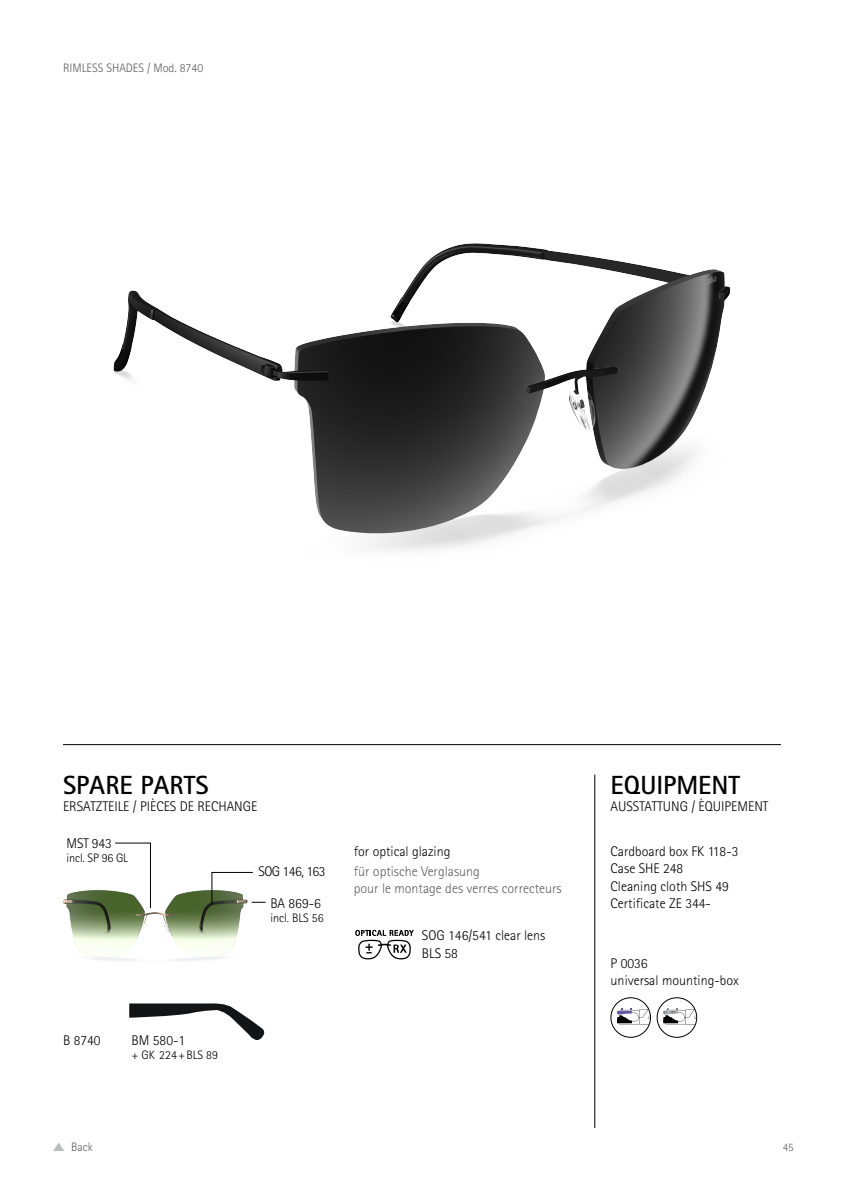
<style>
.page{position:relative;width:844px;height:1191px;background:#fff}
.page>*{position:absolute;margin:0;border:0;box-sizing:border-box;transform-origin:0 0}
.t1{font:700 26.25px "Rotis Sans Serif Pro";color:#000}
.t2{font:300 14px/17.5px "Rotis Sans Serif Pro";color:#000}
.t3{font:300 14px/17.5px "Rotis Sans Serif Pro";color:#5d5d5d}
.t4{font:300 14px "Rotis Sans Serif Pro";letter-spacing:-.035em;color:#000}
.t5{font:300 12.25px "Rotis Sans Serif Pro";color:#000}
.t6{font:300 12.25px "Rotis Sans Serif Pro";color:#5d5d5d}
.t7{font:300 11.38px "Rotis Sans Serif Pro";color:#5d5d5d}
</style>
<div class="page">
<svg style="left:53px;top:1143px;width:11px;height:8px"></svg>
<svg style="left:129px;top:1003px;width:135px;height:37px"></svg>
<img style="left:62px;top:890px;width:204px;height:71px">
<hr style="left:594px;top:774px;width:1px;height:354px;background:#000">
<svg style="left:114px;top:842px;width:37px;height:67px"></svg>
<svg style="left:355px;top:929px;width:59px;height:30px"></svg>
<img style="left:113px;top:243px;width:618px;height:308px">
<hr style="left:63px;top:744px;width:717px;height:1px;background:#000">
<svg style="left:211px;top:871px;width:54px;height:34px"></svg>
<svg style="left:617px;top:1009px;width:33px;height:15px"></svg>
<div style="left:610px;top:997px;width:40px;height:40px;border:1px solid #000;border-radius:50%"></div>
<svg style="left:663px;top:1009px;width:33px;height:15px"></svg>
<div style="left:656px;top:997px;width:40px;height:40px;border:1px solid #000;border-radius:50%"></div>
<p class="t6" style="left:63px;top:61px;width:142px">RIMLESS SHADES / Mod. 8740</p>
<h1 class="t1" style="left:63px;top:768px;width:147px">SPARE PARTS</h1>
<p class="t2" style="left:63px;top:797px;width:196px">ERSATZTEILE / PIÈCES DE RECHANGE</p>
<p class="t2" style="left:66px;top:834px;width:47px">MST 943</p>
<p class="t5" style="left:66px;top:850px;width:63px">incl. SP 96 GL</p>
<p class="t4" style="left:258px;top:863px;width:69px">SOG 146, 163</p>
<p class="t2" style="left:270px;top:894px;width:52px">BA 869-6</p>
<p class="t5" style="left:270px;top:910px;width:55px">incl. BLS 56</p>
<p class="t2" style="left:353px;top:842px;width:98px">for optical glazing</p>
<p class="t3" style="left:353px;top:862px;width:209px">für optische Verglasung<br>pour le montage des verres correcteurs</p>
<p class="t2" style="left:422px;top:927px;width:125px">SOG 146/541 clear lens<br>BLS 58</p>
<p class="t2" style="left:63px;top:1031px;width:39px">B 8740</p>
<p class="t2" style="left:132px;top:1031px;width:55px">BM 580-1</p>
<p class="t5" style="left:132px;top:1047px;width:88px">+ GK 224+BLS 89</p>
<h1 class="t1" style="left:610px;top:768px;width:131px">EQUIPMENT</h1>
<p class="t2" style="left:610px;top:797px;width:159px">AUSSTATTUNG / ÈQUIPEMENT</p>
<p class="t2" style="left:610px;top:842px;width:129px">Cardboard box FK 118-3<br>Case SHE 248<br>Cleaning cloth SHS 49<br>Certificate ZE 344-</p>
<p class="t2" style="left:610px;top:954px;width:130px">P 0036<br>universal mounting-box</p>
<p class="t6" style="left:71px;top:1139px;width:23px">Back</p>
<p class="t7" style="left:782px;top:1140px;width:12px">45</p>
</div>
